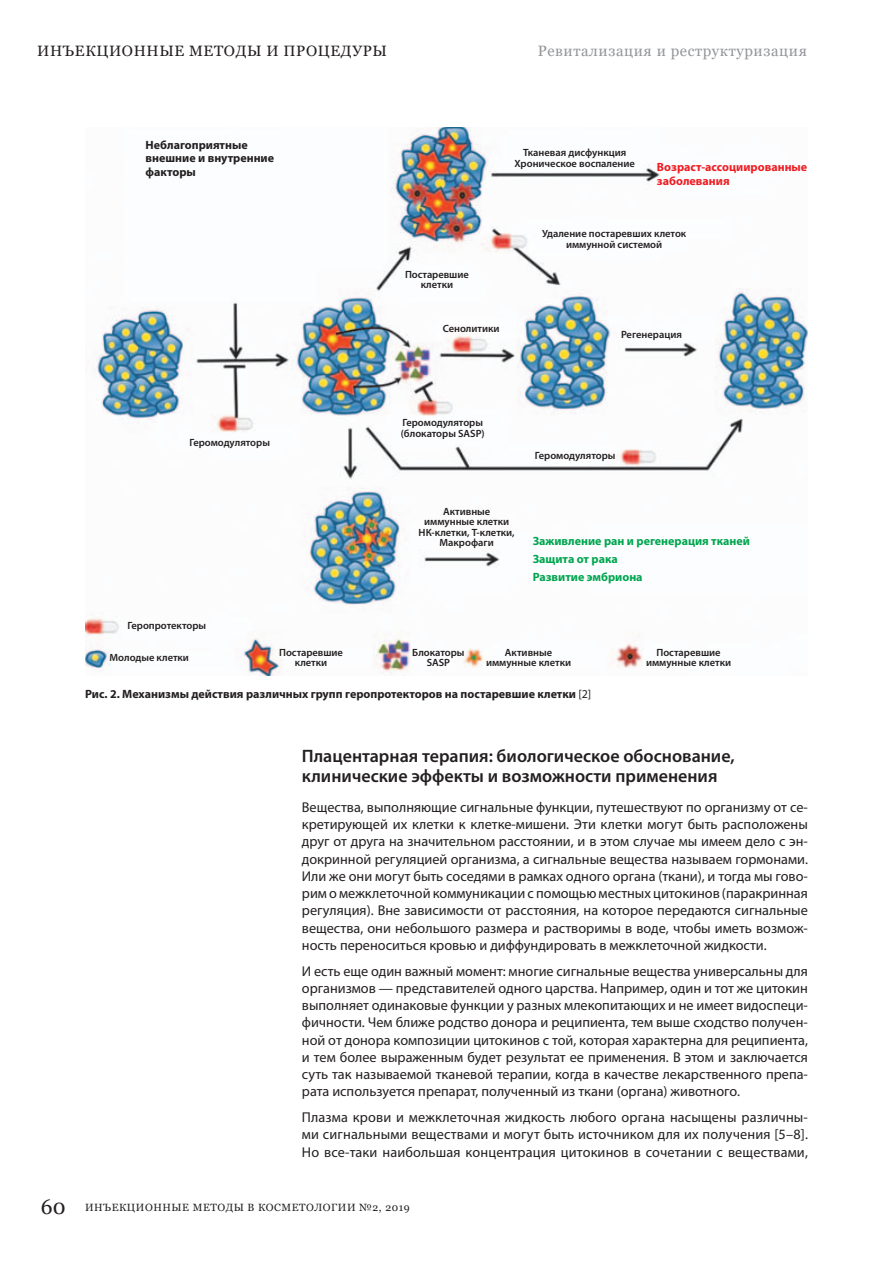
<style>
.page{position:relative;width:893px;height:1263px;background:#fff}
.page>*{position:absolute;margin:0;border:0;box-sizing:border-box;transform-origin:0 0}
.t1{font:600 18px/19.5px "Myriad Pro";color:#231f20}
.t2{font:15px "Georgia";letter-spacing:.04em;color:#939598}
.t3{font:15px "Georgia";letter-spacing:.04em;color:#231f20}
.t4{font:14.25px/17.2px "Myriad Pro";color:#231f20;text-align:justify}
.t5{font:700 12px/13.5px "Myriad Pro";color:#231f20}
.t6{font:700 12px/17.7px "Myriad Pro";color:#00a54f}
.t7{font:700 12px/13.5px "Myriad Pro";color:#ee1d23}
.t8{font:600 10.5px/10.5px "Myriad Pro";color:#231f20;text-align:center}
.t9{font:10.5px "Georgia";letter-spacing:.05em;color:#231f20}
.s1{font-weight:400}
.s2{font-size:21px}
</style>
<div class="page">
<img style="left:86px;top:128px;width:722px;height:548px">
<p class="t3" style="left:37px;top:42px;width:351px">ИНЪЕКЦИОННЫЕ МЕТОДЫ И ПРОЦЕДУРЫ</p>
<p class="t2" style="left:538px;top:42px;width:271px">Ревитализация и реструктуризация</p>
<p class="t5" style="left:146px;top:139px;width:130px">Неблагоприятные внешние и внутренние факторы</p>
<p class="t8" style="left:189px;top:438px;width:82px">Геромодуляторы</p>
<p class="t8" style="left:128px;top:621px;width:80px">Геропротекторы</p>
<p class="t8" style="left:110px;top:653px;width:81px">Молодые клетки</p>
<p class="t8" style="left:279px;top:648px;width:65px">Постаревшие клетки</p>
<p class="t8" style="left:514px;top:149px;width:122px">Тканевая дисфункция<br>Хроническое воспаление</p>
<p class="t7" style="left:657px;top:161px;width:152px">Возраст-ассоциированные заболевания</p>
<p class="t8" style="left:405px;top:270px;width:65px">Постаревшие клетки</p>
<p class="t8" style="left:443px;top:324px;width:58px">Сенолитики</p>
<p class="t8" style="left:542px;top:230px;width:146px">Удаление постаревших клеток иммунной системой</p>
<p class="t8" style="left:621px;top:330px;width:62px">Регенерация</p>
<p class="t8" style="left:401px;top:419px;width:85px;text-align:left">Геромодуляторы (блокаторы SASP)</p>
<p class="t8" style="left:419px;top:507px;width:98px">Активные иммунные клетки<br>НК-клетки, Т-клетки,<br>Макрофаги</p>
<p class="t8" style="left:535px;top:451px;width:82px">Геромодуляторы</p>
<p class="t6" style="left:533px;top:533px;width:219px">Заживление ран и регенерация тканей<br>Защита от рака<br>Развитие эмбриона</p>
<p class="t8" style="left:412px;top:648px;width:54px">Блокаторы<br>SASP</p>
<p class="t8" style="left:486px;top:648px;width:87px">Активные иммунные клетки</p>
<p class="t8" style="left:646px;top:648px;width:87px">Постаревшие иммунные клетки</p>
<p class="t5" style="left:85px;top:688px;width:508px">Рис. 2. Механизмы действия различных групп геропротекторов на постаревшие клетки <span class="s1">[2]</span></p>
<p class="t1" style="left:302px;top:748px;width:434px">Плацентарная терапия: биологическое обоснование, клинические эффекты и возможности применения</p>
<p class="t4" style="left:302px;top:800px;width:508px">Вещества, выполняющие сигнальные функции, путешествуют по организму от се&shy;кретирующей их клетки к клетке-мишени. Эти клетки могут быть расположены друг от друга на значительном расстоянии, и в этом случае мы имеем дело с эн&shy;докринной регуляцией организма, а сигнальные вещества называем гормонами.<br>Или же они могут быть соседями в рамках одного органа (ткани), и тогда мы гово&shy;рим о межклеточной коммуникации с помощью местных цитокинов (паракринная регуляция). Вне зависимости от расстояния, на которое передаются сигнальные вещества, они небольшого размера и растворимы в воде, чтобы иметь возмож&shy;ность переноситься кровью и диффундировать в межклеточной жидкости.</p>
<p class="t4" style="left:302px;top:963px;width:508px">И есть еще один важный момент: многие сигнальные вещества универсальны для организмов — представителей одного царства. Например, один и тот же цитокин выполняет одинаковые функции у разных млекопитающих и не имеет видоспеци&shy;фичности. Чем ближе родство донора и реципиента, тем выше сходство получен&shy;ной от донора композиции цитокинов с той, которая характерна для реципиента, и тем более выраженным будет результат ее применения. В этом и заключается суть так называемой тканевой терапии, когда в качестве лекарственного препа&shy;рата используется препарат, полученный из ткани (органа) животного.</p>
<p class="t4" style="left:302px;top:1110px;width:508px">Плазма крови и межклеточная жидкость любого органа насыщены различны&shy;ми сигнальными веществами и могут быть источником для их получения [5–8].<br>Но все-таки наибольшая концентрация цитокинов в сочетании с веществами,</p>
<p class="t9" style="left:41px;top:1201px;width:370px"><span class="s2">60</span> ИНЪЕКЦИОННЫЕ МЕТОДЫ В КОСМЕТОЛОГИИ №2, 2019</p>
</div>
